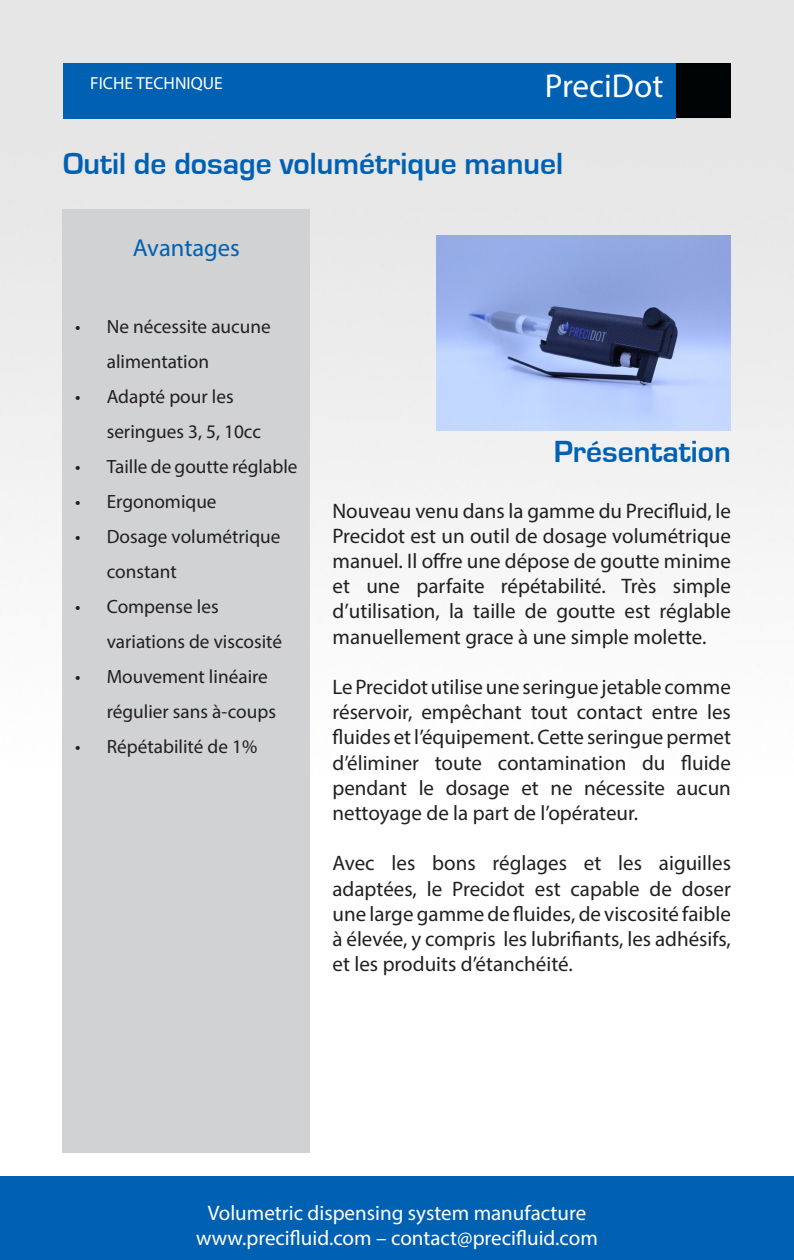
<style>
.page{position:relative;width:794px;height:1260px;background:#fff}
.page>*{position:absolute;margin:0;border:0;box-sizing:border-box;transform-origin:0 0}
.t1{font:33.25px "Myriad Pro";color:#fff}
.t2{font:700 31.5px "Eurostile";color:#0060b2}
.t3{font:24.5px "Myriad Pro";color:#0060b2}
.t4{font:21px/25.2px "Myriad Pro";color:#231f20;text-align:justify}
.t5{font:21px/25.2px "Myriad Pro";color:#fff;text-align:center}
.t6{font:19.25px/35px "Myriad Pro";color:#231f20}
.t7{font:17.5px "Myriad Pro";color:#fff}
</style>
<div class="page">
<img style="left:0;top:0;width:794px;height:1177px">
<div style="left:63px;top:63px;width:613px;height:55px;background:#0060b2"></div>
<div style="left:676px;top:63px;width:55px;height:55px;background:#000405"></div>
<div style="left:0;top:1177px;width:794px;height:83px;background:#0060b2"></div>
<div style="left:62px;top:210px;width:248px;height:943px;background:#d1d2d4"></div>
<img style="left:437px;top:236px;width:293px;height:195px">
<p class="t7" style="left:90px;top:72px;width:134px">FICHE TECHNIQUE</p>
<h1 class="t1" style="left:545px;top:65px;width:120px">PreciDot</h1>
<p class="t2" style="left:63px;top:146px;width:501px">Outil de dosage volumétrique manuel</p>
<p class="t3" style="left:133px;top:232px;width:109px">Avantages</p>
<p class="t6" style="left:107px;top:308px;width:166px;text-indent:-32px">• Ne nécessite aucune alimentation</p>
<p class="t6" style="left:107px;top:378px;width:156px;text-indent:-32px">• Adapté pour les seringues 3, 5, 10cc</p>
<p class="t6" style="left:75px;top:448px;width:224px">• Taille de goutte réglable</p>
<p class="t6" style="left:75px;top:483px;width:143px">• Ergonomique</p>
<p class="t6" style="left:107px;top:518px;width:175px;text-indent:-32px">• Dosage volumétrique constant</p>
<p class="t6" style="left:107px;top:588px;width:177px;text-indent:-32px">• Compense les variations de viscosité</p>
<p class="t6" style="left:107px;top:658px;width:171px;text-indent:-32px">• Mouvement linéaire régulier sans à-coups</p>
<p class="t6" style="left:75px;top:728px;width:184px">• Répétabilité de 1%</p>
<p class="t2" style="left:553px;top:435px;width:179px">Présentation</p>
<p class="t4" style="left:332px;top:498px;width:400px">Nouveau venu dans la gamme du Precifluid, le Precidot est un outil de dosage volumétrique manuel. Il offre une dépose de goutte minime et une parfaite répétabilité. Très simple d’utilisation, la taille de goutte est réglable manuellement grace à une simple molette.</p>
<p class="t4" style="left:332px;top:674px;width:400px">Le Precidot utilise une seringue jetable comme réservoir, empêchant tout contact entre les fluides et l’équipement. Cette seringue permet d’éliminer toute contamination du fluide pendant le dosage et ne nécessite aucun nettoyage de la part de l’opérateur.</p>
<p class="t4" style="left:332px;top:850px;width:400px">Avec les bons réglages et les aiguilles adaptées, le Precidot est capable de doser une large gamme de fluides, de viscosité faible à élevée, y compris les lubrifiants, les adhésifs, et les produits d’étanchéité.</p>
<p class="t5" style="left:196px;top:1200px;width:403px">Volumetric dispensing system manufacture www.precifluid.com – contact@precifluid.com</p>
</div>
